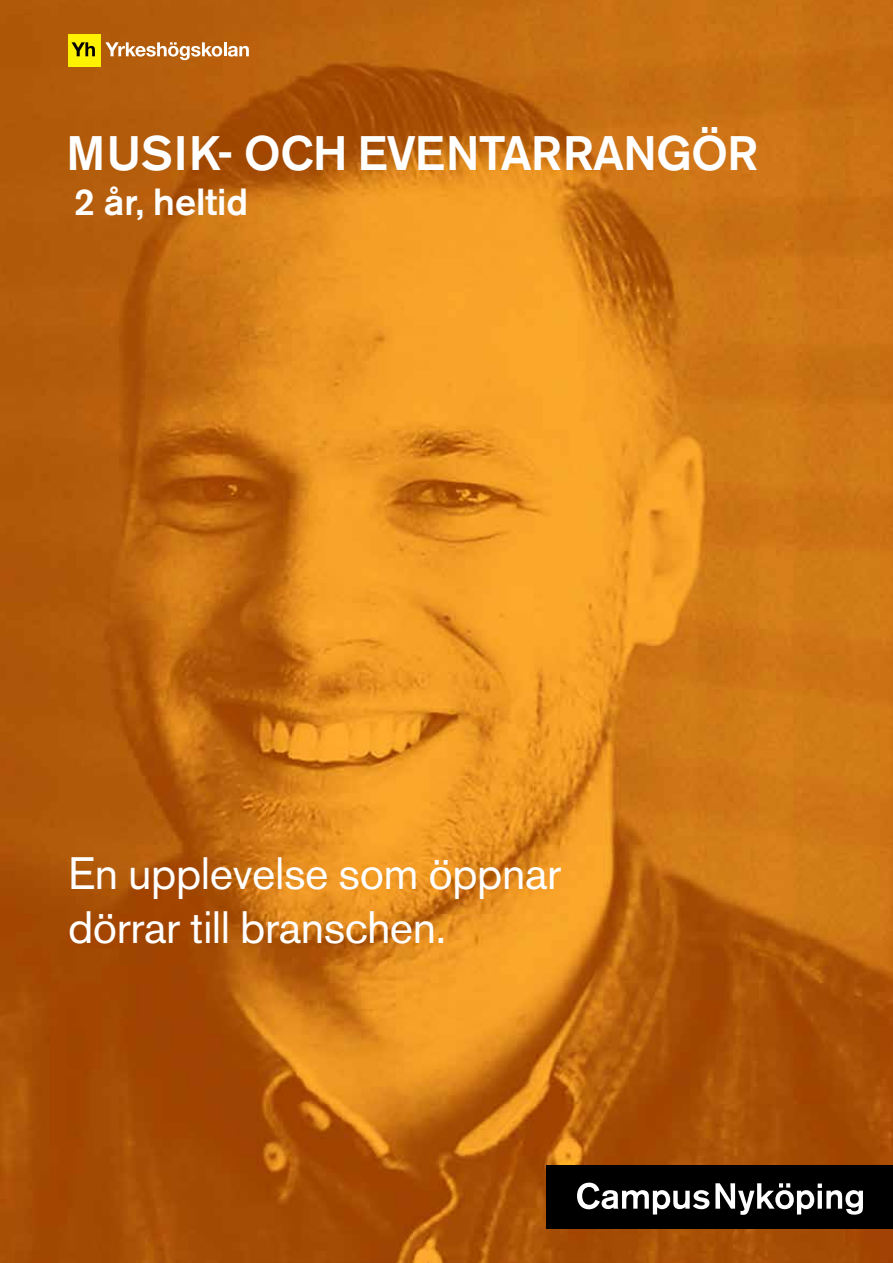
<style>
.page{position:relative;width:893px;height:1263px;background:#fff}
.page>*{position:absolute;margin:0;border:0;box-sizing:border-box;transform-origin:0 0}
.t1{font:500 48px "Akzidenz Grotesk BE";letter-spacing:-.02em;color:#fff}
.t2{font:45px/54px "Akzidenz Grotesk BE";letter-spacing:-.01em;color:#fff}
.t3{font:500 37.5px "Akzidenz Grotesk BE";color:#fff}
</style>
<div class="page">
<img style="left:0;top:0;width:893px;height:1263px">
<div style="left:546px;top:1165px;width:347px;height:64px;background:#000"></div>
<svg style="left:577px;top:1183px;width:132px;height:31px"></svg>
<svg style="left:715px;top:1183px;width:148px;height:32px"></svg>
<div style="left:68px;top:34px;width:32px;height:32px;background:#fff200"></div>
<svg style="left:72px;top:42px;width:23px;height:14px"></svg>
<svg style="left:105px;top:42px;width:144px;height:18px"></svg>
<p class="t1" style="left:67px;top:124px;width:693px">MUSIK- OCH EVENTARRANGÖR</p>
<p class="t3" style="left:74px;top:179px;width:176px">2 år, heltid</p>
<p class="t2" style="left:68px;top:846px;width:495px">En upplevelse som öppnar dörrar till branschen.</p>
</div>
